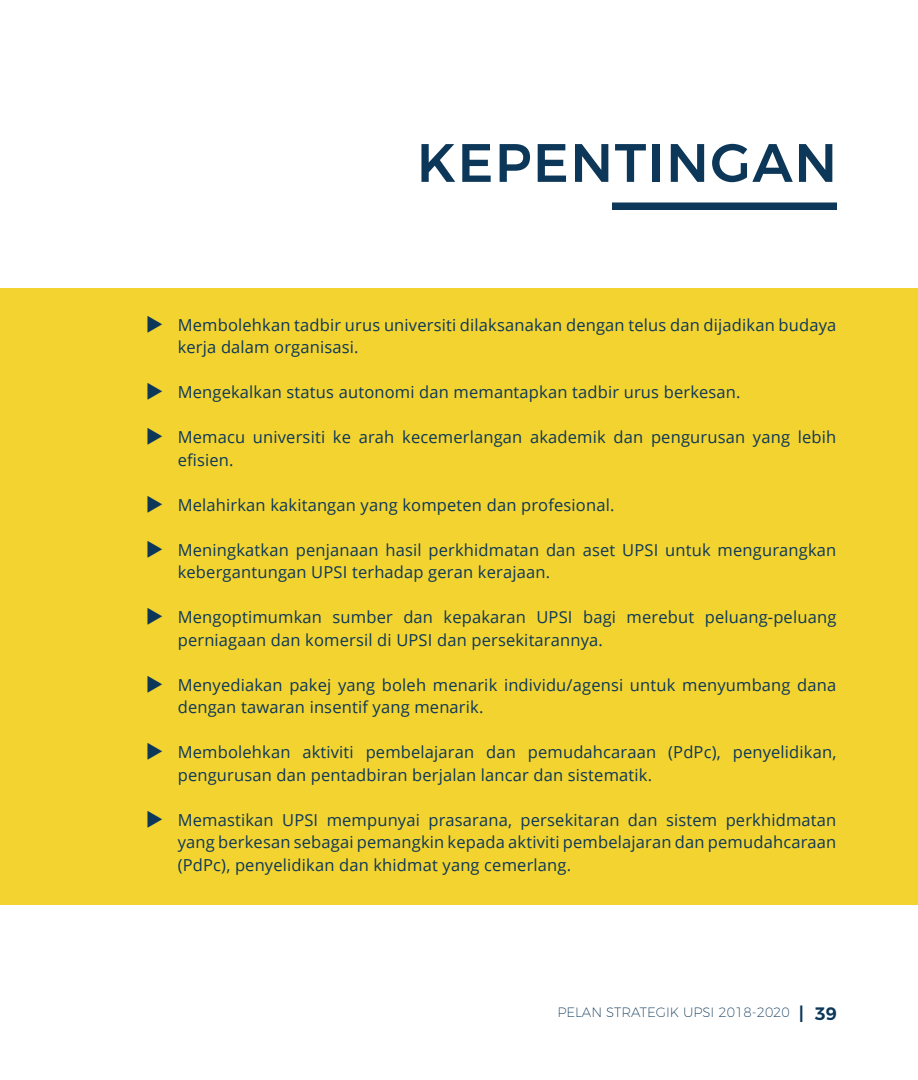
<style>
.page{position:relative;width:918px;height:1080px;background:#fff}
.page>*{position:absolute;margin:0;border:0;box-sizing:border-box;transform-origin:0 0}
.t1{font:500 54px "Montserrat";letter-spacing:.03em;color:#0c3759}
.t2{font:16.5px/22.5px "Open Sans";letter-spacing:.01em;color:#0c3759}
.t3{font:200 13.5px "Montserrat";color:#0c3759}
.s1{font-weight:600;font-size:18px}
</style>
<div class="page">
<div style="left:612px;top:202px;width:225px;height:8px;background:#0c3759"></div>
<div style="left:0;top:288px;width:918px;height:617px;background:#f3d32f"></div>
<h1 class="t1" style="left:417px;top:119px;width:422px">KEPENTINGAN</h1>
<p class="t2" style="left:178px;top:313px;width:660px">Membolehkan tadbir urus universiti dilaksanakan dengan telus dan dijadikan budaya kerja dalam organisasi.</p>
<p class="t2" style="left:178px;top:381px;width:564px">Mengekalkan status autonomi dan memantapkan tadbir urus berkesan.</p>
<p class="t2" style="left:178px;top:426px;width:660px">Memacu universiti ke arah kecemerlangan akademik dan pengurusan yang lebih efisien.</p>
<p class="t2" style="left:178px;top:493px;width:438px">Melahirkan kakitangan yang kompeten dan profesional.</p>
<p class="t2" style="left:178px;top:538px;width:660px">Meningkatkan penjanaan hasil perkhidmatan dan aset UPSI untuk mengurangkan kebergantungan UPSI terhadap geran kerajaan.</p>
<p class="t2" style="left:178px;top:606px;width:660px">Mengoptimumkan sumber dan kepakaran UPSI bagi merebut peluang-peluang perniagaan dan komersil di UPSI dan persekitarannya.</p>
<p class="t2" style="left:178px;top:673px;width:660px">Menyediakan pakej yang boleh menarik individu/agensi untuk menyumbang dana dengan tawaran insentif yang menarik.</p>
<p class="t2" style="left:178px;top:741px;width:660px">Membolehkan aktiviti pembelajaran dan pemudahcaraan (PdPc), penyelidikan, pengurusan dan pentadbiran berjalan lancar dan sistematik.</p>
<p class="t2" style="left:178px;top:808px;width:660px;text-align:justify">Memastikan UPSI mempunyai prasarana, persekitaran dan sistem perkhidmatan yang berkesan sebagai pemangkin kepada aktiviti pembelajaran dan pemudahcaraan (PdPc), penyelidikan dan khidmat yang cemerlang.</p>
<p class="t3" style="left:557px;top:1002px;width:281px">PELAN STRATEGIK UPSI 2018-2020 <span class="s1">| 39</span></p>
</div>
